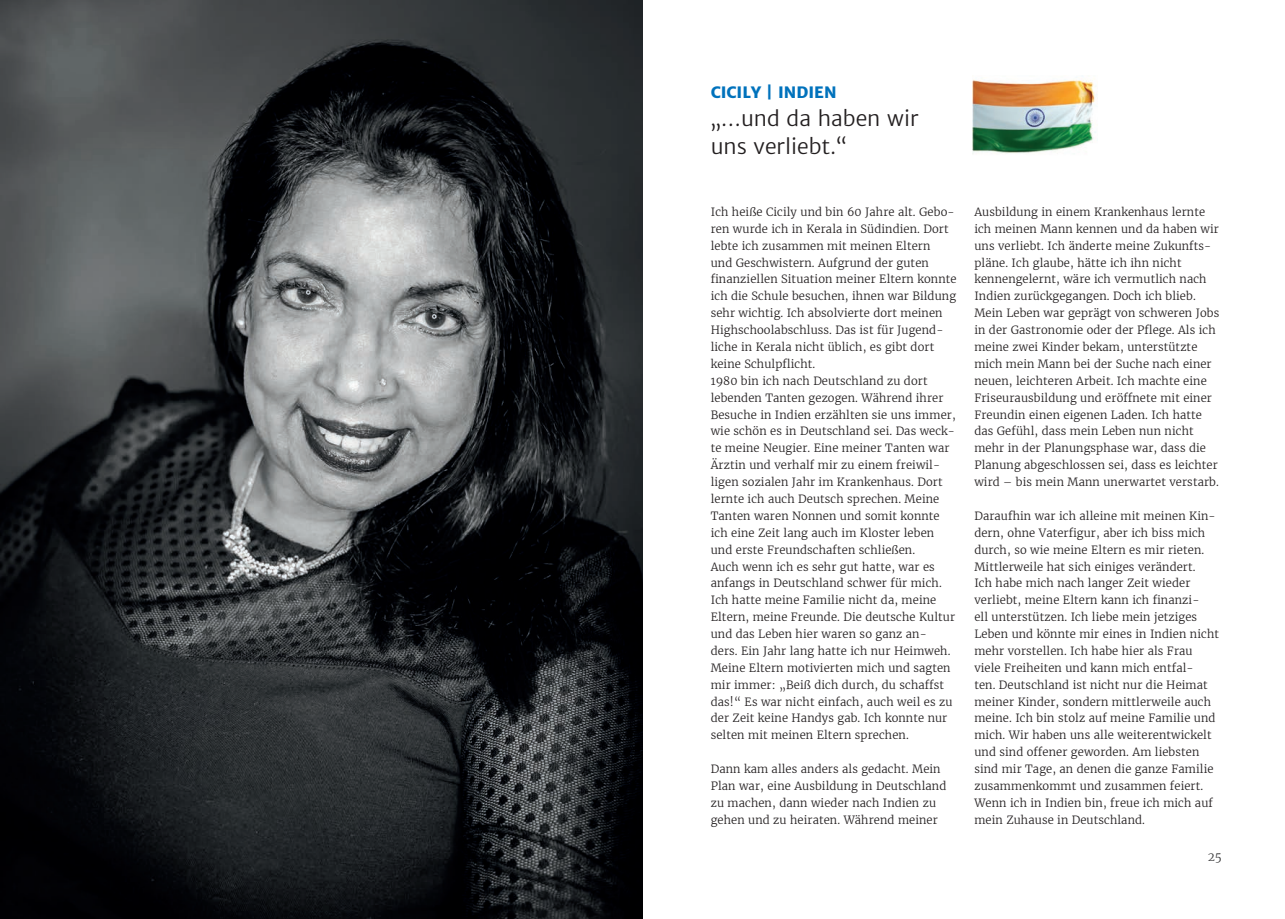
<style>
.page{position:relative;width:1285px;height:919px;background:#fff}
.page>*{position:absolute;margin:0;border:0;box-sizing:border-box;transform-origin:0 0}
.t1{font:300 21px/28px "Merriweather Sans";color:#231f20}
.t2{font:800 15.75px "Merriweather Sans";color:#0072bc}
.t3{font:300 12px "Merriweather";color:#3e3e3f}
.t4{font:300 11.25px/16.8px "Merriweather";letter-spacing:.01em;color:#231f20}
</style>
<div class="page">
<img style="left:0;top:0;width:642px;height:918px">
<img style="left:972px;top:79px;width:124px;height:75px">
<h2 class="t2" style="left:710px;top:82px;width:127px">CICILY | INDIEN</h2>
<h1 class="t1" style="left:710px;top:104px;width:209px">„…und da haben wir uns verliebt.“</h1>
<p class="t4" style="left:710px;top:203px;width:247px">Ich heiße Cicily und bin 60 Jahre alt. Gebo&shy;ren wurde ich in Kerala in Südindien. Dort lebte ich zusammen mit meinen Eltern<br>und Geschwistern. Aufgrund der guten finanziellen Situation meiner Eltern konnte ich die Schule besuchen, ihnen war Bildung sehr wichtig. Ich absolvierte dort meinen Highschoolabschluss. Das ist für Jugend&shy;liche in Kerala nicht üblich, es gibt dort keine Schulpflicht.<br>1980 bin ich nach Deutschland zu dort lebenden Tanten gezogen. Während ihrer Besuche in Indien erzählten sie uns immer, wie schön es in Deutschland sei. Das weck&shy;te meine Neugier. Eine meiner Tanten war Ärztin und verhalf mir zu einem freiwil&shy;ligen sozialen Jahr im Krankenhaus. Dort lernte ich auch Deutsch sprechen. Meine Tanten waren Nonnen und somit konnte ich eine Zeit lang auch im Kloster leben und erste Freundschaften schließen.<br>Auch wenn ich es sehr gut hatte, war es anfangs in Deutschland schwer für mich.<br>Ich hatte meine Familie nicht da, meine Eltern, meine Freunde. Die deutsche Kultur und das Leben hier waren so ganz an-<br>ders. Ein Jahr lang hatte ich nur Heimweh.<br>Meine Eltern motivierten mich und sagten mir immer: „Beiß dich durch, du schaffst das!“ Es war nicht einfach, auch weil es zu der Zeit keine Handys gab. Ich konnte nur selten mit meinen Eltern sprechen.</p>
<p class="t4" style="left:710px;top:760px;width:237px">Dann kam alles anders als gedacht. Mein Plan war, eine Ausbildung in Deutschland zu machen, dann wieder nach Indien zu gehen und zu heiraten. Während meiner</p>
<p class="t4" style="left:974px;top:203px;width:246px">Ausbildung in einem Krankenhaus lernte ich meinen Mann kennen und da haben wir uns verliebt. Ich änderte meine Zukunfts&shy;pläne. Ich glaube, hätte ich ihn nicht kennengelernt, wäre ich vermutlich nach Indien zurückgegangen. Doch ich blieb.<br>Mein Leben war geprägt von schweren Jobs in der Gastronomie oder der Pflege. Als ich meine zwei Kinder bekam, unterstützte mich mein Mann bei der Suche nach einer neuen, leichteren Arbeit. Ich machte eine Friseurausbildung und eröffnete mit einer Freundin einen eigenen Laden. Ich hatte das Gefühl, dass mein Leben nun nicht mehr in der Planungsphase war, dass die Planung abgeschlossen sei, dass es leichter wird – bis mein Mann unerwartet verstarb.</p>
<p class="t4" style="left:974px;top:507px;width:246px">Daraufhin war ich alleine mit meinen Kin&shy;dern, ohne Vaterfigur, aber ich biss mich durch, so wie meine Eltern es mir rieten.<br>Mittlerweile hat sich einiges verändert.<br>Ich habe mich nach langer Zeit wieder verliebt, meine Eltern kann ich finanzi-<br>ell unterstützen. Ich liebe mein jetziges Leben und könnte mir eines in Indien nicht mehr vorstellen. Ich habe hier als Frau viele Freiheiten und kann mich entfal-<br>ten. Deutschland ist nicht nur die Heimat meiner Kinder, sondern mittlerweile auch meine. Ich bin stolz auf meine Familie und mich. Wir haben uns alle weiterentwickelt und sind offener geworden. Am liebsten sind mir Tage, an denen die ganze Familie zusammenkommt und zusammen feiert.<br>Wenn ich in Indien bin, freue ich mich auf mein Zuhause in Deutschland.</p>
<p class="t3" style="left:1207px;top:848px;width:16px">25</p>
</div>
